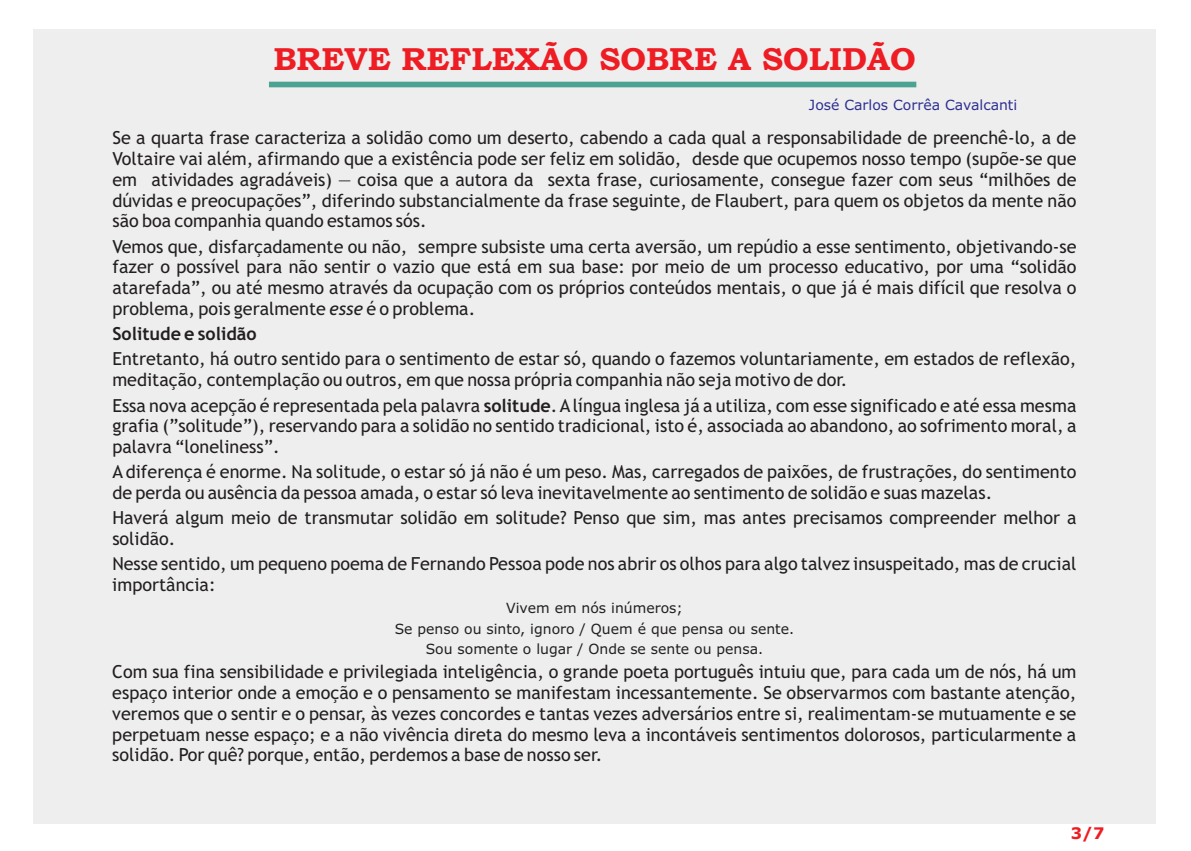
<style>
.page{position:relative;width:1191px;height:851px;background:#fff}
.page>*{position:absolute;margin:0;border:0;box-sizing:border-box;transform-origin:0 0}
.t1{font:32px "Bookman Old Style";color:#ee1d23}
.t2{font:18px/21px "Trebuchet MS";color:#231f20;text-align:justify}
.t3{font:700 18px "Trebuchet MS";color:#231f20}
.t4{font:700 16px "Verdana";color:#ee1d23}
.t5{font:14px/20.4px "Verdana";color:#231f20;text-align:center}
.t6{font:14px "Verdana";color:#2e3092}
.s1{font-style:italic}
.s2{font-weight:700}
</style>
<div class="page">
<div style="left:33px;top:29px;width:1123px;height:794px;background:#eeeeef"></div>
<div style="left:269px;top:82px;width:647px;height:5px;background:#4ca391"></div>
<h1 class="t1" style="left:273px;top:47px;width:643px">BREVE REFLEXÃO SOBRE A SOLIDÃO</h1>
<p class="t6" style="left:809px;top:99px;width:210px">José Carlos Corrêa Cavalcanti</p>
<p class="t2" style="left:112px;top:128px;width:965px">Se a quarta frase caracteriza a solidão como um deserto, cabendo a cada qual a responsabilidade de preenchê-lo, a de Voltaire vai além, afirmando que a existência pode ser feliz em solidão, desde que ocupemos nosso tempo (supõe-se que em atividades agradáveis) — coisa que a autora da sexta frase, curiosamente, consegue fazer com seus “milhões de dúvidas e preocupações”, diferindo substancialmente da frase seguinte, de Flaubert, para quem os objetos da mente não são boa companhia quando estamos sós.</p>
<p class="t2" style="left:112px;top:237px;width:965px">Vemos que, disfarçadamente ou não, sempre subsiste uma certa aversão, um repúdio a esse sentimento, objetivando-se fazer o possível para não sentir o vazio que está em sua base: por meio de um processo educativo, por uma “solidão atarefada”, ou até mesmo através da ocupação com os próprios conteúdos mentais, o que já é mais difícil que resolva o problema, pois geralmente <span class="s1">esse</span> é o problema.</p>
<p class="t3" style="left:112px;top:327px;width:146px">Solitude e solidão</p>
<p class="t2" style="left:112px;top:350px;width:965px">Entretanto, há outro sentido para o sentimento de estar só, quando o fazemos voluntariamente, em estados de reflexão, meditação, contemplação ou outros, em que nossa própria companhia não seja motivo de dor.</p>
<p class="t2" style="left:112px;top:396px;width:965px">Essa nova acepção é representada pela palavra <span class="s2">solitude</span>. Alíngua inglesa já a utiliza, com esse significado e até essa mesma grafia (”solitude”), reservando para a solidão no sentido tradicional, isto é, associada ao abandono, ao sofrimento moral, a palavra “loneliness”.</p>
<p class="t2" style="left:112px;top:463px;width:965px">A diferença é enorme. Na solitude, o estar só já não é um peso. Mas, carregados de paixões, de frustrações, do sentimento de perda ou ausência da pessoa amada, o estar só leva inevitavelmente ao sentimento de solidão e suas mazelas.</p>
<p class="t2" style="left:112px;top:509px;width:965px">Haverá algum meio de transmutar solidão em solitude? Penso que sim, mas antes precisamos compreender melhor a solidão.</p>
<p class="t2" style="left:112px;top:555px;width:965px">Nesse sentido, um pequeno poema de Fernando Pessoa pode nos abrir os olhos para algo talvez insuspeitado, mas de crucial importância:</p>
<p class="t5" style="left:395px;top:599px;width:401px">Vivem em nós inúmeros;<br>Se penso ou sinto, ignoro / Quem é que pensa ou sente.<br>Sou somente o lugar / Onde se sente ou pensa.</p>
<p class="t2" style="left:112px;top:662px;width:965px">Com sua fina sensibilidade e privilegiada inteligência, o grande poeta português intuiu que, para cada um de nós, há um espaço interior onde a emoção e o pensamento se manifestam incessantemente. Se observarmos com bastante atenção, veremos que o sentir e o pensar, às vezes concordes e tantas vezes adversários entre si, realimentam-se mutuamente e se perpetuam nesse espaço; e a não vivência direta do mesmo leva a incontáveis sentimentos dolorosos, particularmente a solidão. Por quê? porque, então, perdemos a base de nosso ser.</p>
<p class="t4" style="left:1070px;top:826px;width:35px">3/7</p>
</div>
